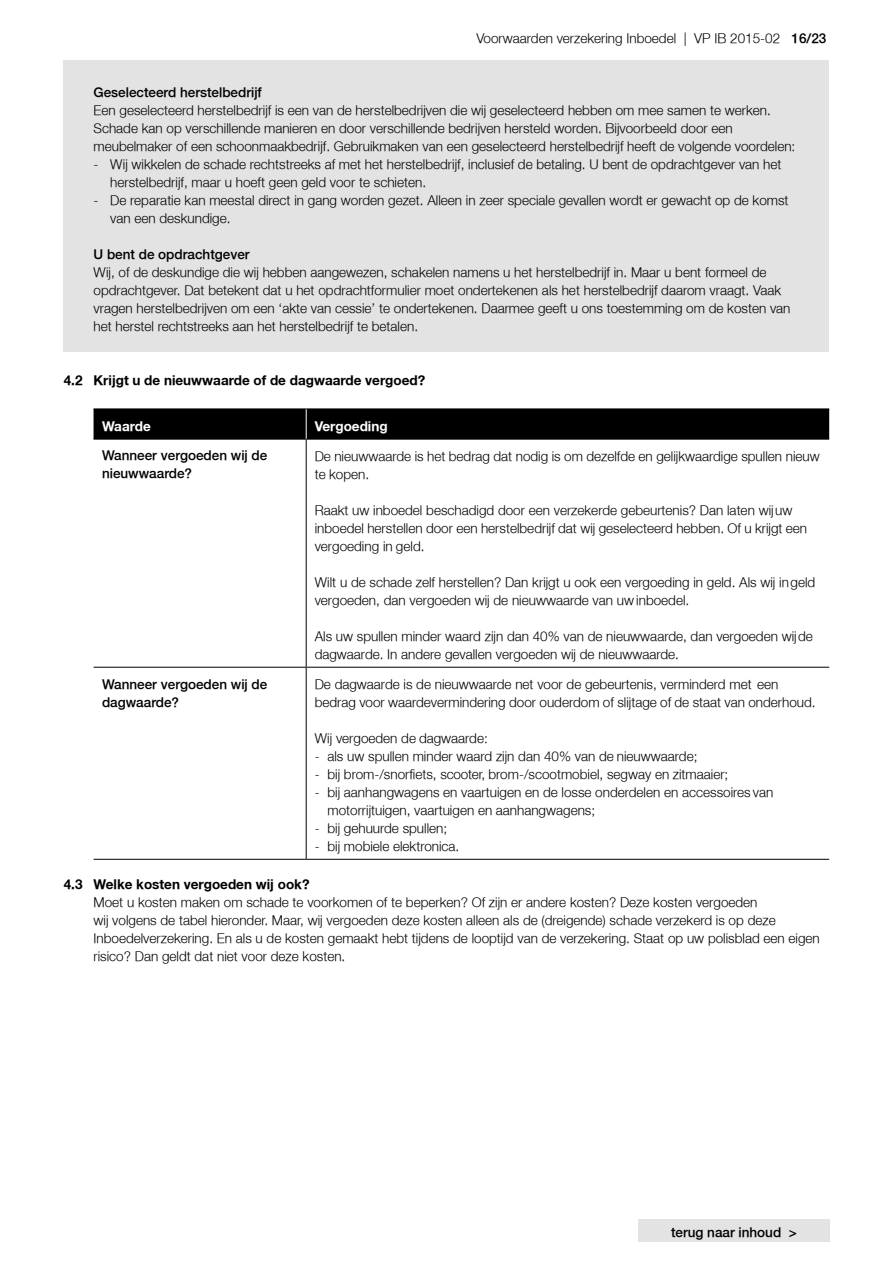
<style>
.page{position:relative;width:893px;height:1263px;background:#fff}
.page>*{position:absolute;margin:0;border:0;box-sizing:border-box;transform-origin:0 0}
.t1{font:300 13.5px/18px "Fortis Helvetica";color:#000}
.t2{font:300 13.5px/18px "Fortis Helvetica";color:#000}
.t3{font:700 13.5px "Fortis Helvetica";color:#000}
.t4{font:700 13.5px "Fortis Helvetica";color:#fff}
.s1{font-style:inherit}
</style>
<div class="page">
<div style="left:638px;top:1219px;width:192px;height:23px;background:#e3e3e3"></div>
<div style="left:64px;top:61px;width:765px;height:20px;background:#e3e3e3"></div>
<div style="left:64px;top:79px;width:765px;height:21px;background:#e3e3e3"></div>
<div style="left:64px;top:97px;width:765px;height:56px;background:#e3e3e3"></div>
<div style="left:64px;top:151px;width:765px;height:38px;background:#e3e3e3"></div>
<div style="left:64px;top:187px;width:765px;height:38px;background:#e3e3e3"></div>
<div style="left:64px;top:223px;width:765px;height:20px;background:#e3e3e3"></div>
<div style="left:64px;top:241px;width:765px;height:21px;background:#e3e3e3"></div>
<div style="left:64px;top:259px;width:765px;height:74px;background:#e3e3e3"></div>
<div style="left:64px;top:331px;width:765px;height:20px;background:#e3e3e3"></div>
<div style="left:94px;top:410px;width:735px;height:29px;background:#000"></div>
<hr style="left:94px;top:409px;width:212px;height:1px;background:#000">
<hr style="left:306px;top:409px;width:523px;height:1px;background:#000">
<hr style="left:94px;top:439px;width:212px;height:1px;background:#000">
<hr style="left:306px;top:439px;width:1px;height:228px;background:#000">
<hr style="left:306px;top:439px;width:523px;height:1px;background:#000">
<hr style="left:94px;top:667px;width:212px;height:1px;background:#000">
<hr style="left:94px;top:859px;width:212px;height:1px;background:#000">
<hr style="left:306px;top:668px;width:1px;height:191px;background:#000">
<hr style="left:306px;top:667px;width:523px;height:1px;background:#000">
<hr style="left:306px;top:859px;width:523px;height:1px;background:#000">
<hr style="left:306px;top:409px;width:1px;height:30px;background:#fff">
<p class="t1" style="left:476px;top:29px;width:351px">Voorwaarden verzekering Inboedel | VP IB 2015-02 <span class="s1">16/23</span></p>
<p class="t2" style="left:94px;top:83px;width:170px">Geselecteerd herstelbedrijf</p>
<p class="t1" style="left:94px;top:101px;width:703px">Een geselecteerd herstelbedrijf is een van de herstelbedrijven die wij geselecteerd hebben om mee samen te werken.<br>Schade kan op verschillende manieren en door verschillende bedrijven hersteld worden. Bijvoorbeeld door een meubelmaker of een schoonmaakbedrijf. Gebruikmaken van een geselecteerd herstelbedrijf heeft de volgende voordelen:</p>
<p class="t1" style="left:110px;top:155px;width:673px;text-indent:-17px">- Wij wikkelen de schade rechtstreeks af met het herstelbedrijf, inclusief de betaling. U bent de opdrachtgever van het herstelbedrijf, maar u hoeft geen geld voor te schieten.</p>
<p class="t1" style="left:110px;top:191px;width:680px;text-indent:-17px">- De reparatie kan meestal direct in gang worden gezet. Alleen in zeer speciale gevallen wordt er gewacht op de komst van een deskundige.</p>
<p class="t2" style="left:94px;top:245px;width:158px">U bent de opdrachtgever</p>
<p class="t1" style="left:94px;top:263px;width:698px">Wij, of de deskundige die wij hebben aangewezen, schakelen namens u het herstelbedrijf in. Maar u bent formeel de opdrachtgever. Dat betekent dat u het opdrachtformulier moet ondertekenen als het herstelbedrijf daarom vraagt. Vaak vragen herstelbedrijven om een ‘akte van cessie’ te ondertekenen. Daarmee geeft u ons toestemming om de kosten van het herstel rechtstreeks aan het herstelbedrijf te betalen.</p>
<p class="t3" style="left:64px;top:371px;width:363px">4.2 Krijgt u de nieuwwaarde of de dagwaarde vergoed?</p>
<p class="t4" style="left:102px;top:417px;width:50px">Waarde</p>
<p class="t4" style="left:315px;top:417px;width:74px">Vergoeding</p>
<p class="t2" style="left:102px;top:447px;width:167px">Wanneer vergoeden wij de nieuwwaarde?</p>
<p class="t1" style="left:315px;top:447px;width:507px">De nieuwwaarde is het bedrag dat nodig is om dezelfde en gelijkwaardige spullen nieuw te kopen.</p>
<p class="t1" style="left:315px;top:501px;width:494px">Raakt uw inboedel beschadigd door een verzekerde gebeurtenis? Dan laten wij uw inboedel herstellen door een herstelbedrijf dat wij geselecteerd hebben. Of u krijgt een vergoeding in geld.</p>
<p class="t1" style="left:315px;top:573px;width:502px">Wilt u de schade zelf herstellen? Dan krijgt u ook een vergoeding in geld. Als wij in geld vergoeden, dan vergoeden wij de nieuwwaarde van uw inboedel.</p>
<p class="t1" style="left:315px;top:627px;width:500px">Als uw spullen minder waard zijn dan 40% van de nieuwwaarde, dan vergoeden wij de dagwaarde. In andere gevallen vergoeden wij de nieuwwaarde.</p>
<p class="t2" style="left:102px;top:675px;width:167px">Wanneer vergoeden wij de dagwaarde?</p>
<p class="t1" style="left:315px;top:675px;width:502px">De dagwaarde is de nieuwwaarde net voor de gebeurtenis, verminderd met een bedrag voor waardevermindering door ouderdom of slijtage of de staat van onderhoud.</p>
<p class="t1" style="left:315px;top:729px;width:175px">Wij vergoeden de dagwaarde:</p>
<p class="t1" style="left:315px;top:747px;width:384px">- als uw spullen minder waard zijn dan 40% van de nieuwwaarde;</p>
<p class="t1" style="left:315px;top:765px;width:415px">- bij brom-/snorfiets, scooter, brom-/scootmobiel, segway en zitmaaier;</p>
<p class="t1" style="left:327px;top:783px;width:447px;text-indent:-13px">- bij aanhangwagens en vaartuigen en de losse onderdelen en accessoires van motorrijtuigen, vaartuigen en aanhangwagens;</p>
<p class="t1" style="left:315px;top:819px;width:134px">- bij gehuurde spullen;</p>
<p class="t1" style="left:315px;top:837px;width:146px">- bij mobiele elektronica.</p>
<p class="t3" style="left:64px;top:875px;width:247px">4.3 Welke kosten vergoeden wij ook?</p>
<p class="t1" style="left:94px;top:893px;width:728px">Moet u kosten maken om schade te voorkomen of te beperken? Of zijn er andere kosten? Deze kosten vergoeden<br>wij volgens de tabel hieronder. Maar, wij vergoeden deze kosten alleen als de (dreigende) schade verzekerd is op deze Inboedelverzekering. En als u de kosten gemaakt hebt tijdens de looptijd van de verzekering. Staat op uw polisblad een eigen risico? Dan geldt dat niet voor deze kosten.</p>
<p class="t2" style="left:671px;top:1224px;width:127px">terug naar inhoud &gt;</p>
</div>
